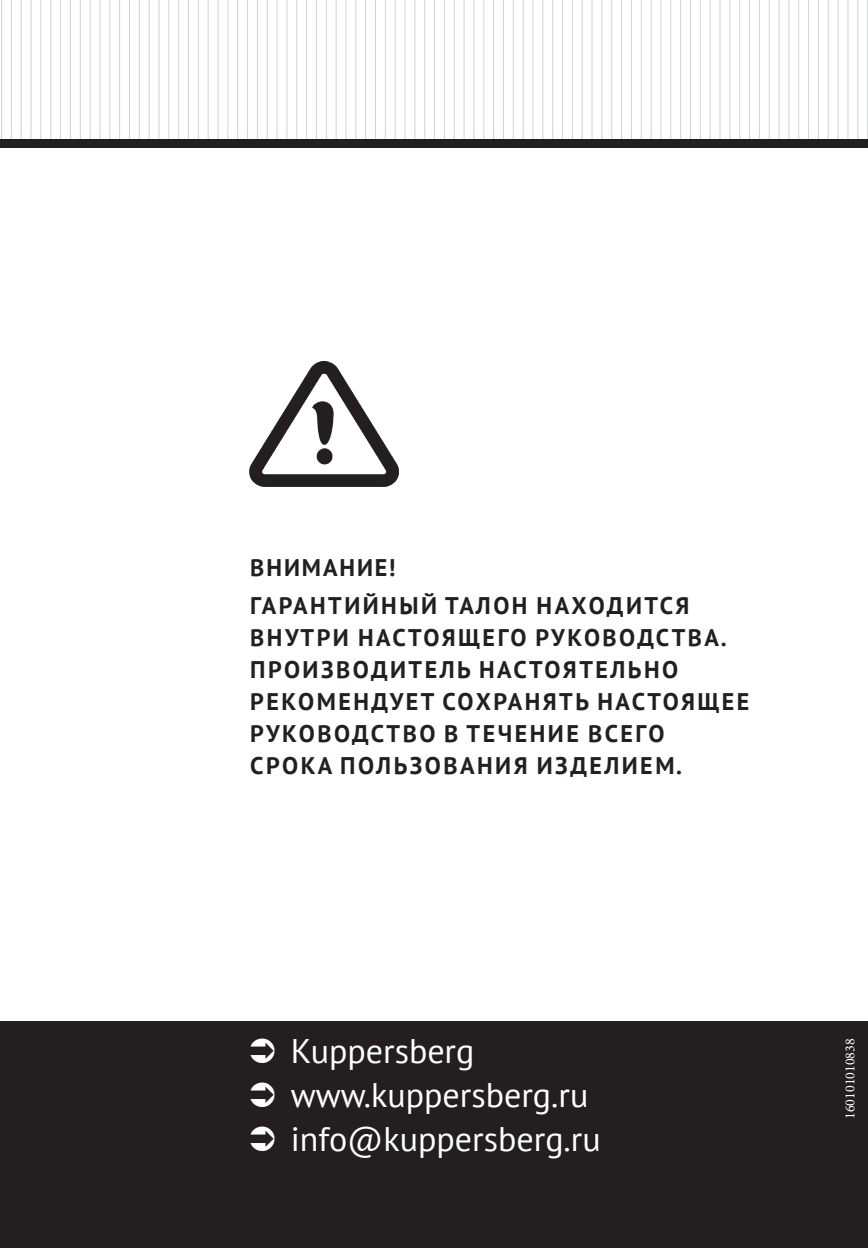
<style>
.page{position:relative;width:868px;height:1248px;background:#fff}
.page>*{position:absolute;margin:0;border:0;box-sizing:border-box;transform-origin:0 0}
.t1{font:34px/44px "PT Sans";color:#fff}
.t2{font:700 24px/32px "PT Sans";letter-spacing:.105em;color:#231f20}
.t3{font:14px "Minion Pro";color:#fff}
</style>
<div class="page">
<hr style="left:70px;top:0;width:1px;height:139px;background:#d1d2d4">
<hr style="left:168px;top:0;width:1px;height:139px;background:#d1d2d4">
<hr style="left:267px;top:0;width:1px;height:139px;background:#d1d2d4">
<hr style="left:680px;top:0;width:1px;height:139px;background:#d1d2d4">
<hr style="left:365px;top:0;width:1px;height:139px;background:#d1d2d4">
<hr style="left:778px;top:0;width:1px;height:139px;background:#d1d2d4">
<hr style="left:463px;top:0;width:1px;height:139px;background:#d1d2d4">
<hr style="left:562px;top:0;width:1px;height:139px;background:#d1d2d4">
<hr style="left:80px;top:0;width:1px;height:139px;background:#d1d2d4">
<hr style="left:178px;top:0;width:1px;height:139px;background:#d1d2d4">
<hr style="left:277px;top:0;width:1px;height:139px;background:#d1d2d4">
<hr style="left:690px;top:0;width:1px;height:139px;background:#d1d2d4">
<hr style="left:375px;top:0;width:1px;height:139px;background:#d1d2d4">
<hr style="left:788px;top:0;width:1px;height:139px;background:#d1d2d4">
<hr style="left:473px;top:0;width:1px;height:139px;background:#d1d2d4">
<hr style="left:572px;top:0;width:1px;height:139px;background:#d1d2d4">
<hr style="left:90px;top:0;width:1px;height:139px;background:#d1d2d4">
<hr style="left:188px;top:0;width:1px;height:139px;background:#d1d2d4">
<hr style="left:286px;top:0;width:1px;height:139px;background:#d1d2d4">
<hr style="left:699px;top:0;width:1px;height:139px;background:#d1d2d4">
<hr style="left:385px;top:0;width:1px;height:139px;background:#d1d2d4">
<hr style="left:798px;top:0;width:1px;height:139px;background:#d1d2d4">
<hr style="left:483px;top:0;width:1px;height:139px;background:#d1d2d4">
<hr style="left:581px;top:0;width:1px;height:139px;background:#d1d2d4">
<hr style="left:100px;top:0;width:1px;height:139px;background:#d1d2d4">
<hr style="left:198px;top:0;width:1px;height:139px;background:#d1d2d4">
<hr style="left:296px;top:0;width:1px;height:139px;background:#d1d2d4">
<hr style="left:709px;top:0;width:1px;height:139px;background:#d1d2d4">
<hr style="left:395px;top:0;width:1px;height:139px;background:#d1d2d4">
<hr style="left:808px;top:0;width:1px;height:139px;background:#d1d2d4">
<hr style="left:493px;top:0;width:1px;height:139px;background:#d1d2d4">
<hr style="left:591px;top:0;width:1px;height:139px;background:#d1d2d4">
<hr style="left:1px;top:0;width:1px;height:139px;background:#d1d2d4">
<hr style="left:109px;top:0;width:1px;height:139px;background:#d1d2d4">
<hr style="left:208px;top:0;width:1px;height:139px;background:#d1d2d4">
<hr style="left:306px;top:0;width:1px;height:139px;background:#d1d2d4">
<hr style="left:719px;top:0;width:1px;height:139px;background:#d1d2d4">
<hr style="left:404px;top:0;width:1px;height:139px;background:#d1d2d4">
<hr style="left:818px;top:0;width:1px;height:139px;background:#d1d2d4">
<hr style="left:503px;top:0;width:1px;height:139px;background:#d1d2d4">
<hr style="left:601px;top:0;width:1px;height:139px;background:#d1d2d4">
<hr style="left:11px;top:0;width:1px;height:139px;background:#d1d2d4">
<hr style="left:119px;top:0;width:1px;height:139px;background:#d1d2d4">
<hr style="left:218px;top:0;width:1px;height:139px;background:#d1d2d4">
<hr style="left:316px;top:0;width:1px;height:139px;background:#d1d2d4">
<hr style="left:729px;top:0;width:1px;height:139px;background:#d1d2d4">
<hr style="left:414px;top:0;width:1px;height:139px;background:#d1d2d4">
<hr style="left:827px;top:0;width:1px;height:139px;background:#d1d2d4">
<hr style="left:513px;top:0;width:1px;height:139px;background:#d1d2d4">
<hr style="left:611px;top:0;width:1px;height:139px;background:#d1d2d4">
<hr style="left:21px;top:0;width:1px;height:139px;background:#d1d2d4">
<hr style="left:129px;top:0;width:1px;height:139px;background:#d1d2d4">
<hr style="left:227px;top:0;width:1px;height:139px;background:#d1d2d4">
<hr style="left:326px;top:0;width:1px;height:139px;background:#d1d2d4">
<hr style="left:739px;top:0;width:1px;height:139px;background:#d1d2d4">
<hr style="left:424px;top:0;width:1px;height:139px;background:#d1d2d4">
<hr style="left:837px;top:0;width:1px;height:139px;background:#d1d2d4">
<hr style="left:522px;top:0;width:1px;height:139px;background:#d1d2d4">
<hr style="left:621px;top:0;width:1px;height:139px;background:#d1d2d4">
<hr style="left:31px;top:0;width:1px;height:139px;background:#d1d2d4">
<hr style="left:139px;top:0;width:1px;height:139px;background:#d1d2d4">
<hr style="left:237px;top:0;width:1px;height:139px;background:#d1d2d4">
<hr style="left:336px;top:0;width:1px;height:139px;background:#d1d2d4">
<hr style="left:749px;top:0;width:1px;height:139px;background:#d1d2d4">
<hr style="left:434px;top:0;width:1px;height:139px;background:#d1d2d4">
<hr style="left:847px;top:0;width:1px;height:139px;background:#d1d2d4">
<hr style="left:532px;top:0;width:1px;height:139px;background:#d1d2d4">
<hr style="left:631px;top:0;width:1px;height:139px;background:#d1d2d4">
<hr style="left:41px;top:0;width:1px;height:139px;background:#d1d2d4">
<hr style="left:149px;top:0;width:1px;height:139px;background:#d1d2d4">
<hr style="left:247px;top:0;width:1px;height:139px;background:#d1d2d4">
<hr style="left:660px;top:0;width:1px;height:139px;background:#d1d2d4">
<hr style="left:345px;top:0;width:1px;height:139px;background:#d1d2d4">
<hr style="left:758px;top:0;width:1px;height:139px;background:#d1d2d4">
<hr style="left:444px;top:0;width:1px;height:139px;background:#d1d2d4">
<hr style="left:857px;top:0;width:1px;height:139px;background:#d1d2d4">
<hr style="left:542px;top:0;width:1px;height:139px;background:#d1d2d4">
<hr style="left:640px;top:0;width:1px;height:139px;background:#d1d2d4">
<hr style="left:50px;top:0;width:1px;height:139px;background:#d1d2d4">
<hr style="left:159px;top:0;width:1px;height:139px;background:#d1d2d4">
<hr style="left:257px;top:0;width:1px;height:139px;background:#d1d2d4">
<hr style="left:670px;top:0;width:1px;height:139px;background:#d1d2d4">
<hr style="left:355px;top:0;width:1px;height:139px;background:#d1d2d4">
<hr style="left:768px;top:0;width:1px;height:139px;background:#d1d2d4">
<hr style="left:454px;top:0;width:1px;height:139px;background:#d1d2d4">
<hr style="left:867px;top:0;width:1px;height:139px;background:#d1d2d4">
<hr style="left:552px;top:0;width:1px;height:139px;background:#d1d2d4">
<hr style="left:650px;top:0;width:1px;height:139px;background:#d1d2d4">
<hr style="left:60px;top:0;width:1px;height:139px;background:#d1d2d4">
<div style="left:0;top:139px;width:867px;height:8px;background:#231f20"></div>
<div style="left:0;top:1020px;width:867px;height:227px;background:#231f20"></div>
<img style="left:249px;top:362px;width:149px;height:124px">
<p class="t2" style="left:250px;top:548px;width:440px;line-height:37.6px">ВНИМАНИЕ!<br>ГАРАНТИЙНЫЙ ТАЛОН НАХОДИТСЯ</p>
<p class="t2" style="left:250px;top:621px;width:500px">ВНУТРИ НАСТОЯЩЕГО РУКОВОДСТВА.<br>ПРОИЗВОДИТЕЛЬ НАСТОЯТЕЛЬНО<br>РЕКОМЕНДУЕТ СОХРАНЯТЬ НАСТОЯЩЕЕ<br>РУКОВОДСТВО В ТЕЧЕНИЕ ВСЕГО<br>СРОКА ПОЛЬЗОВАНИЯ ИЗДЕЛИЕМ.</p>
<h1 class="t1" style="left:291px;top:1027px;width:311px">Kuppersberg www.kuppersberg.ru info@kuppersberg.ru</h1>
<p class="t3" style="left:840px;top:1118px;width:82px;rotate:-90deg">160101010838</p>
</div>
